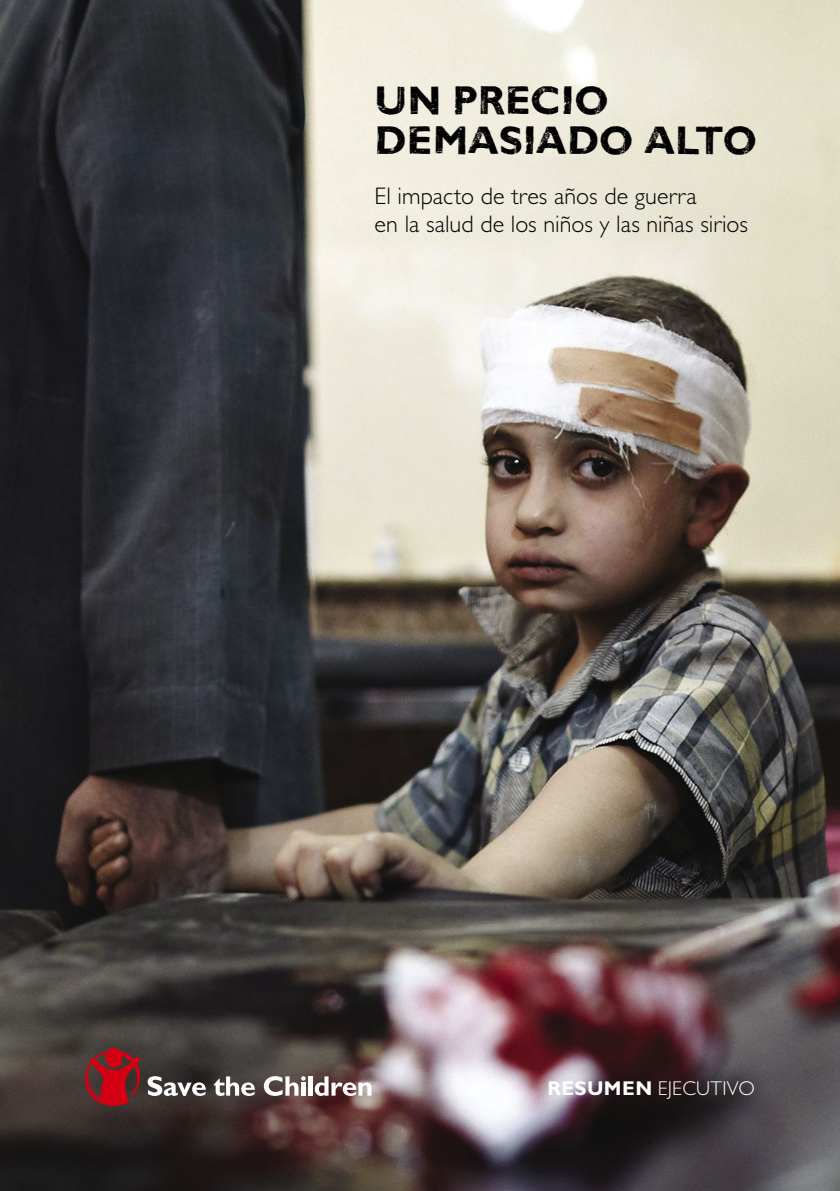
<style>
.page{position:relative;width:840px;height:1191px;background:#fff}
.page>*{position:absolute;margin:0;border:0;box-sizing:border-box;transform-origin:0 0}
.t1{font:700 40px/40px "Gill Sans Woodblock";color:#000}
.t2{font:300 24px/28px "Gill Sans Std";color:#000}
.t3{font:300 20px "Gill Sans Std";letter-spacing:.015em;color:#fff}
.s1{font-weight:700}
</style>
<div class="page">
<img style="left:0;top:0;width:839px;height:1191px">
<svg style="left:214px;top:1076px;width:41px;height:20px"></svg>
<svg style="left:264px;top:1076px;width:41px;height:20px"></svg>
<hr style="left:308px;top:1076px;width:4px;height:19px;background:#fff">
<svg style="left:314px;top:1076px;width:57px;height:20px"></svg>
<svg style="left:85px;top:1047px;width:121px;height:59px"></svg>
<h1 class="t1" style="left:374px;top:80px;width:383px">UN PRECIO<br>DEMASIADO ALTO</h1>
<p class="t2" style="left:374px;top:182px;width:374px">El impacto de tres años de guerra<br>en la salud de los niños y las niñas sirios</p>
<p class="t3" style="left:547px;top:1077px;width:209px"><span class="s1">RESUMEN</span> EJECUTIVO</p>
</div>
